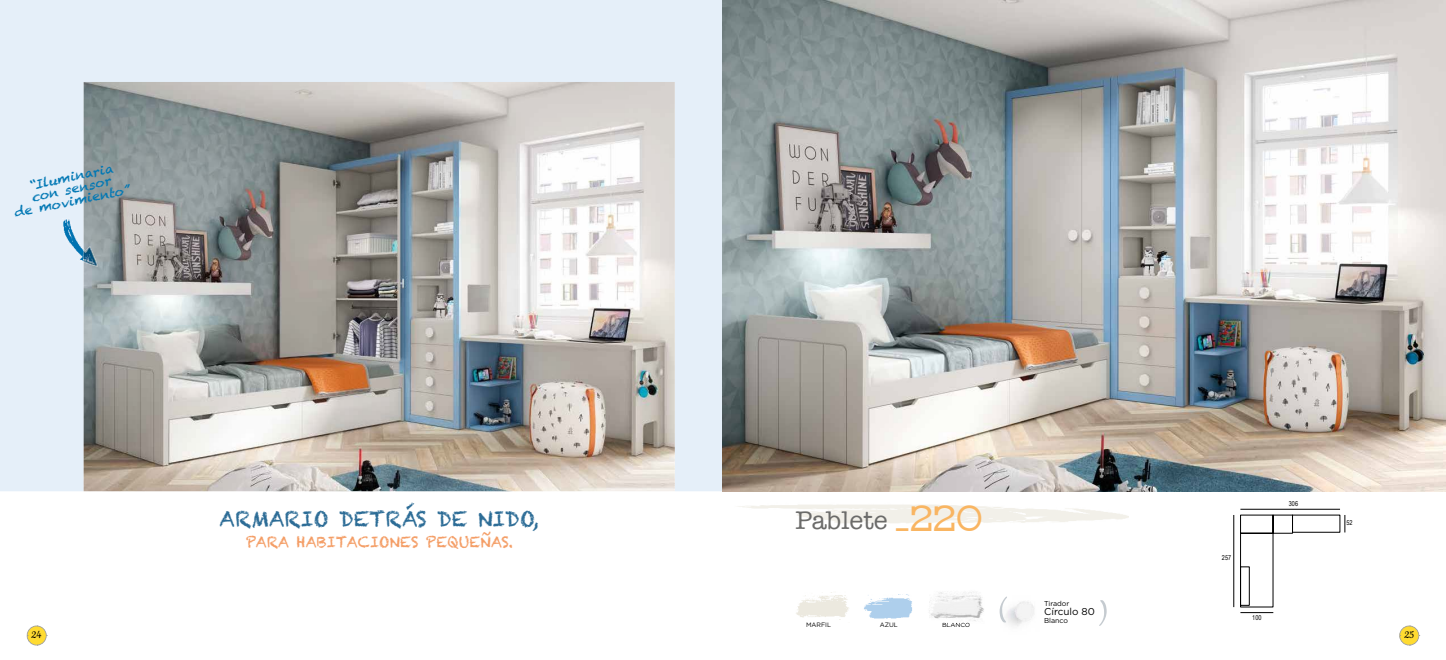
<style>
.page{position:relative;width:1446px;height:660px;background:#fff}
.page>*{position:absolute;margin:0;border:0;box-sizing:border-box;transform-origin:0 0}
.t1{font:26.17px "American Typewriter";color:#6b6b6a}
.t2{font:21px "Chalkduster";color:#2c6c96}
.t3{font:14.85px "Chalkduster";color:#f49d65}
.t4{font:italic 12.45px "Chalkduster";color:#0077b4;scale:1.04 1}
.t5{font:12px "Cookie";color:#000}
.t6{font:9.9px "Gotham";color:#000}
.t7{font:7.05px "Gotham";color:#000}
.t8{font:6.75px "Arial Narrow";color:#000}
.t9{font:6.3px "Gotham";color:#000}
.s1{font-family:"Ansley Display";font-size:34.95px;color:#f9b562}
</style>
<div class="page">
<svg style="left:27px;top:625px;width:20px;height:20px"></svg>
<svg style="left:1399px;top:625px;width:20px;height:20px"></svg>
<div style="left:0;top:0;width:723px;height:491px;background:#e5eff9"></div>
<img style="left:796px;top:592px;width:53px;height:28px">
<img style="left:723px;top:0;width:723px;height:491px">
<img style="left:864px;top:594px;width:48px;height:25px">
<img style="left:1003px;top:601px;width:32px;height:25px">
<svg style="left:999px;top:596px;width:8px;height:26px"></svg>
<svg style="left:1099px;top:600px;width:7px;height:25px"></svg>
<img style="left:84px;top:82px;width:591px;height:409px">
<hr style="left:1240px;top:508px;width:100px;height:1px;background:#000">
<svg style="left:1240px;top:514px;width:105px;height:92px"></svg>
<hr style="left:1233px;top:514px;width:1px;height:92px;background:#000">
<hr style="left:1240px;top:612px;width:33px;height:1px;background:#000">
<img style="left:62px;top:218px;width:22px;height:44px">
<img style="left:84px;top:246px;width:14px;height:20px">
<img style="left:930px;top:592px;width:52px;height:29px">
<p class="t4" style="left:27px;top:178px;width:85px;rotate:-12deg">“Iluminaria</p>
<p class="t4" style="left:30px;top:190px;width:79px;rotate:-12deg">con sensor</p>
<p class="t4" style="left:12px;top:206px;width:115px;rotate:-12deg">de movimiento”</p>
<h2 class="t2" style="left:219px;top:505px;width:321px">ARMARIO DETRÁS DE NIDO,</h2>
<p class="t3" style="left:246px;top:533px;width:269px">PARA HABITACIONES PEQUEÑAS.</p>
<h1 class="t1" style="left:795px;top:500px;width:190px">Pablete <span class="s1">_220</span></h1>
<p class="t9" style="left:806px;top:620px;width:26px">MARFIL</p>
<p class="t9" style="left:880px;top:620px;width:20px">AZUL</p>
<p class="t9" style="left:942px;top:620px;width:30px">BLANCO</p>
<p class="t7" style="left:1044px;top:598px;width:27px">Tirador</p>
<p class="t6" style="left:1044px;top:605px;width:52px">Círculo 80</p>
<p class="t7" style="left:1044px;top:615px;width:25px">Blanco</p>
<p class="t8" style="left:1222px;top:552px;width:11px">257</p>
<p class="t8" style="left:1252px;top:612px;width:11px">100</p>
<p class="t8" style="left:1289px;top:498px;width:11px">306</p>
<p class="t8" style="left:1346px;top:517px;width:8px">52</p>
<p class="t5" style="left:32px;top:628px;width:12px">24</p>
<p class="t5" style="left:1404px;top:628px;width:11px">25</p>
</div>
